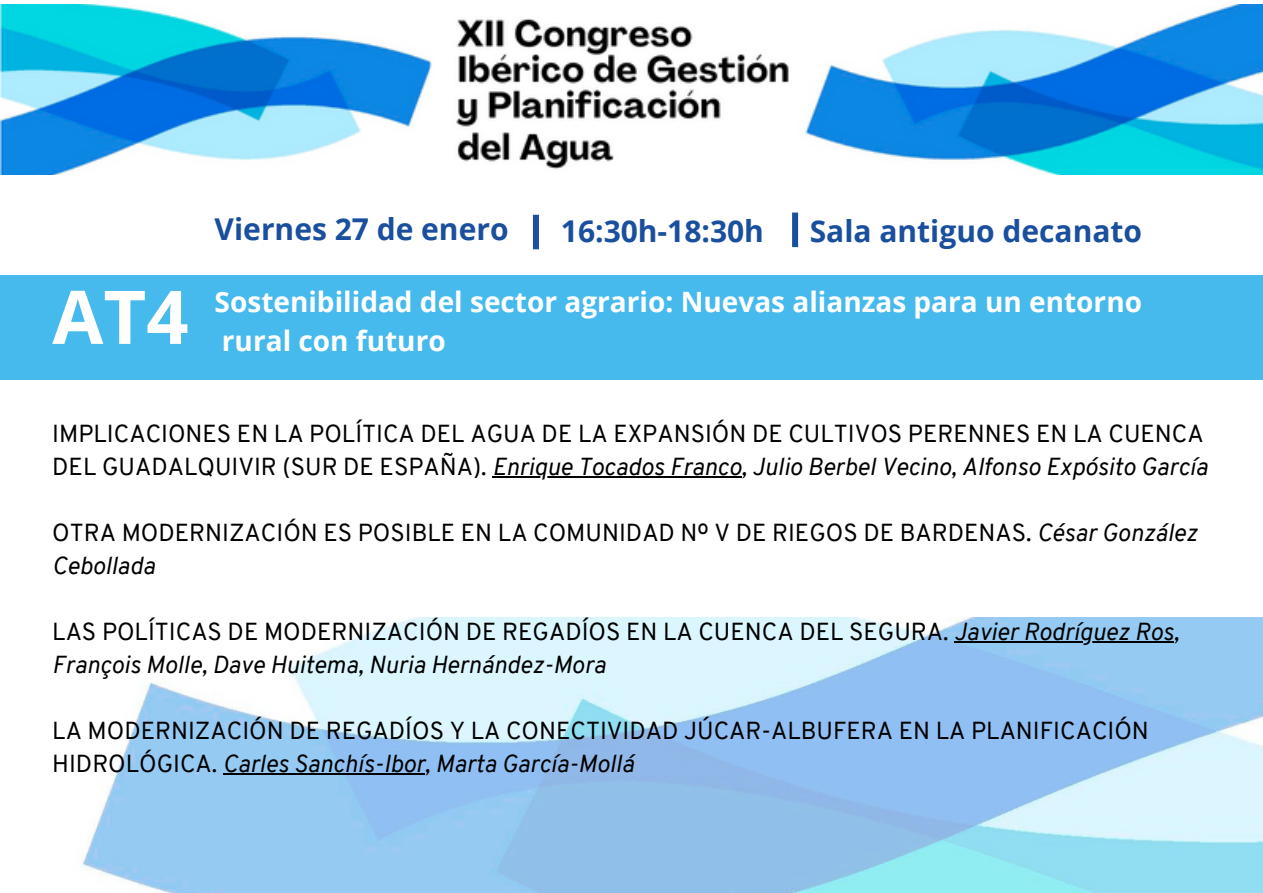
<style>
.page{position:relative;width:1263px;height:893px;background:#fff}
.page>*{position:absolute;margin:0;border:0;box-sizing:border-box;transform-origin:0 0}
.t1{font:700 74.2px "Open Sans";color:#fff}
.t2{font:700 30px "Open Sans";color:#1a4f9e}
.t3{font:700 28px "Open Sans";color:#fff}
.t4{font:24px/33px "Overpass";color:#000}
.t5{font:italic 24px/33px "Overpass";color:#000}
.s1{font-style:italic}
.s2{font-style:normal}
</style>
<div class="page">
<img style="left:82px;top:617px;width:1181px;height:275px">
<img style="left:0;top:4px;width:1263px;height:170px">
<hr style="left:492px;top:476px;width:249px;height:1px;background:#000">
<hr style="left:954px;top:641px;width:220px;height:1px;background:#000">
<hr style="left:223px;top:773px;width:202px;height:2px;background:#000">
<div style="left:0;top:275px;width:1263px;height:104px;background:#47baed"></div>
<div style="left:533px;top:215px;width:6px;height:34px;background:#1a4f9e"></div>
<div style="left:792px;top:212px;width:6px;height:35px;background:#1a4f9e"></div>
<h1 class="t1" style="left:52px;top:264px;width:138px">AT4</h1>
<p class="t2" style="left:215px;top:207px;width:295px">Viernes 27 de enero</p>
<p class="t2" style="left:561px;top:210px;width:205px">16:30h-18:30h</p>
<p class="t2" style="left:810px;top:210px;width:334px">Sala antiguo decanato</p>
<p class="t3" style="left:215px;top:281px;width:929px">Sostenibilidad del sector agrario: Nuevas alianzas para un entorno</p>
<p class="t3" style="left:222px;top:320px;width:225px">rural con futuro</p>
<p class="t4" style="left:52px;top:419px;width:1157px">IMPLICACIONES EN LA POLÍTICA DEL AGUA DE LA EXPANSIÓN DE CULTIVOS PERENNES EN LA CUENCA<br>DEL GUADALQUIVIR (SUR DE ESPAÑA). <span class="s1">Enrique Tocados Franco, Julio Berbel Vecino, Alfonso Expósito García</span></p>
<p class="t4" style="left:52px;top:518px;width:1147px">OTRA MODERNIZACIÓN ES POSIBLE EN LA COMUNIDAD Nº V DE RIEGOS DE BARDENAS. <span class="s1">César González<br>Cebollada</span></p>
<p class="t5" style="left:52px;top:617px;width:1128px"><span class="s2">LAS POLÍTICAS DE MODERNIZACIÓN DE REGADÍOS EN LA CUENCA DEL SEGURA.</span> Javier Rodríguez Ros,<br>François Molle, Dave Huitema, Nuria Hernández-Mora</p>
<p class="t4" style="left:52px;top:716px;width:1098px">LA MODERNIZACIÓN DE REGADÍOS Y LA CONECTIVIDAD JÚCAR-ALBUFERA EN LA PLANIFICACIÓN<br>HIDROLÓGICA. <span class="s1">Carles Sanchís-Ibor, Marta García-Mollá</span></p>
</div>
